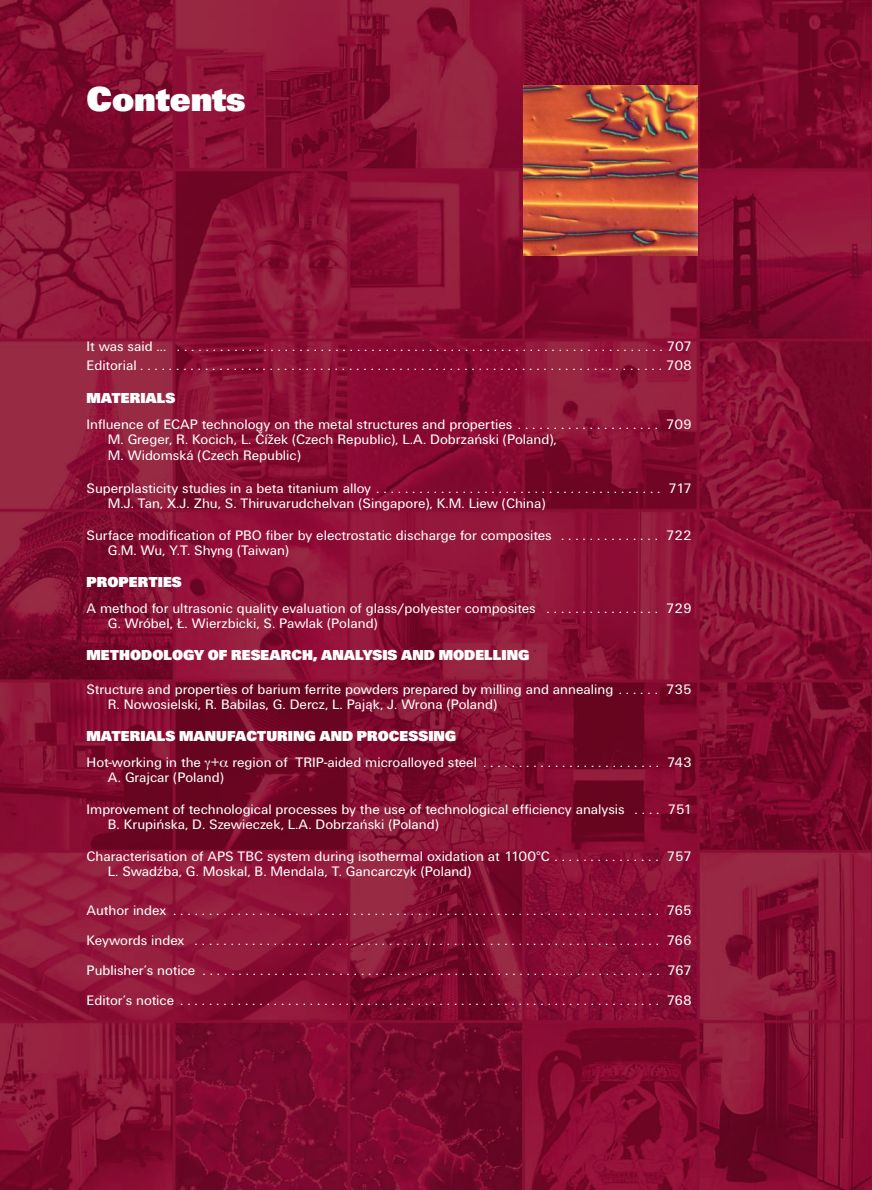
<style>
.page{position:relative;width:872px;height:1190px;background:#fff}
.page>*{position:absolute;margin:0;border:0;box-sizing:border-box;transform-origin:0 0}
.t1{font:700 36px "Unitus DCE Ultr";color:#fff}
.t2{font:700 15px "Unitus DCE Ultr";color:#fff}
.t3{font:14.25px/15px "Unitus TCE";color:#fff}
</style>
<div class="page">
<img style="left:0;top:0;width:871px;height:1189px">
<img style="left:523px;top:85px;width:174px;height:170px">
<svg style="left:205px;top:760px;width:5px;height:9px"></svg>
<svg style="left:220px;top:760px;width:8px;height:6px"></svg>
<h1 class="t1" style="left:87px;top:86px;width:161px">Contents</h1>
<p class="t3" style="left:87px;top:338px;width:607px;line-height:18.9px">It was said ... . . . . . . . . . . . . . . . . . . . . . . . . . . . . . . . . . . . . . . . . . . . . . . . . . . . . . . . . . . . . . . . . . . . . 707<br>Editorial . . . . . . . . . . . . . . . . . . . . . . . . . . . . . . . . . . . . . . . . . . . . . . . . . . . . . . . . . . . . . . . . . . . . . . . . . 708</p>
<p class="t2" style="left:87px;top:392px;width:90px">MATERIALS</p>
<p class="t3" style="left:108px;top:418px;width:585px;text-indent:-21px">Influence of ECAP technology on the metal structures and properties . . . . . . . . . . . . . . . . . . . . 709<br>M. Greger, R. Kocich, L. Čížek (Czech Republic), L.A. Dobrzański (Poland),</p>
<p class="t3" style="left:108px;top:449px;width:194px">M. Widomská (Czech Republic)</p>
<p class="t3" style="left:108px;top:481px;width:585px;text-indent:-21px">Superplasticity studies in a beta titanium alloy . . . . . . . . . . . . . . . . . . . . . . . . . . . . . . . . . . . . . . . . 717<br>M.J. Tan, X.J. Zhu, S. Thiruvarudchelvan (Singapore), K.M. Liew (China)</p>
<p class="t3" style="left:108px;top:529px;width:585px;text-indent:-21px">Surface modification of PBO fiber by electrostatic discharge for composites . . . . . . . . . . . . . . 722<br>G.M. Wu, Y.T. Shyng (Taiwan)</p>
<p class="t2" style="left:87px;top:576px;width:97px">PROPERTIES</p>
<p class="t3" style="left:108px;top:601px;width:585px;text-indent:-21px">A method for ultrasonic quality evaluation of glass/polyester composites . . . . . . . . . . . . . . . . 729<br>G. Wróbel, Ł. Wierzbicki, S. Pawlak (Poland)</p>
<p class="t2" style="left:87px;top:649px;width:444px">METHODOLOGY OF RESEARCH, ANALYSIS AND MODELLING</p>
<p class="t3" style="left:108px;top:682px;width:585px;text-indent:-21px">Structure and properties of barium ferrite powders prepared by milling and annealing . . . . . . 735<br>R. Nowosielski, R. Babilas, G. Dercz, L. Pająk, J. Wrona (Poland)</p>
<p class="t2" style="left:87px;top:730px;width:371px">MATERIALS MANUFACTURING AND PROCESSING</p>
<p class="t3" style="left:108px;top:755px;width:585px;text-indent:-21px">Hot-working in the + region of TRIP-aided microalloyed steel . . . . . . . . . . . . . . . . . . . . . . . . . 743<br>A. Grajcar (Poland)</p>
<p class="t3" style="left:108px;top:802px;width:585px;text-indent:-21px">Improvement of technological processes by the use of technological efficiency analysis . . . . 751<br>B. Krupińska, D. Szewieczek, L.A. Dobrzański (Poland)</p>
<p class="t3" style="left:108px;top:850px;width:585px;text-indent:-21px">Characterisation of APS TBC system during isothermal oxidation at 1100°C . . . . . . . . . . . . . . . 757<br>L. Swadźba, G. Moskal, B. Mendala, T. Gancarczyk (Poland)</p>
<p class="t3" style="left:87px;top:896px;width:607px;line-height:30px;text-align:justify">Author index . . . . . . . . . . . . . . . . . . . . . . . . . . . . . . . . . . . . . . . . . . . . . . . . . . . . . . . . . . . . . . . . . . . . 765<br>Keywords index . . . . . . . . . . . . . . . . . . . . . . . . . . . . . . . . . . . . . . . . . . . . . . . . . . . . . . . . . . . . . . . . . 766<br>Publisher’s notice . . . . . . . . . . . . . . . . . . . . . . . . . . . . . . . . . . . . . . . . . . . . . . . . . . . . . . . . . . . . . . . . 767<br>Editor’s notice . . . . . . . . . . . . . . . . . . . . . . . . . . . . . . . . . . . . . . . . . . . . . . . . . . . . . . . . . . . . . . . . . . . 768</p>
</div>
